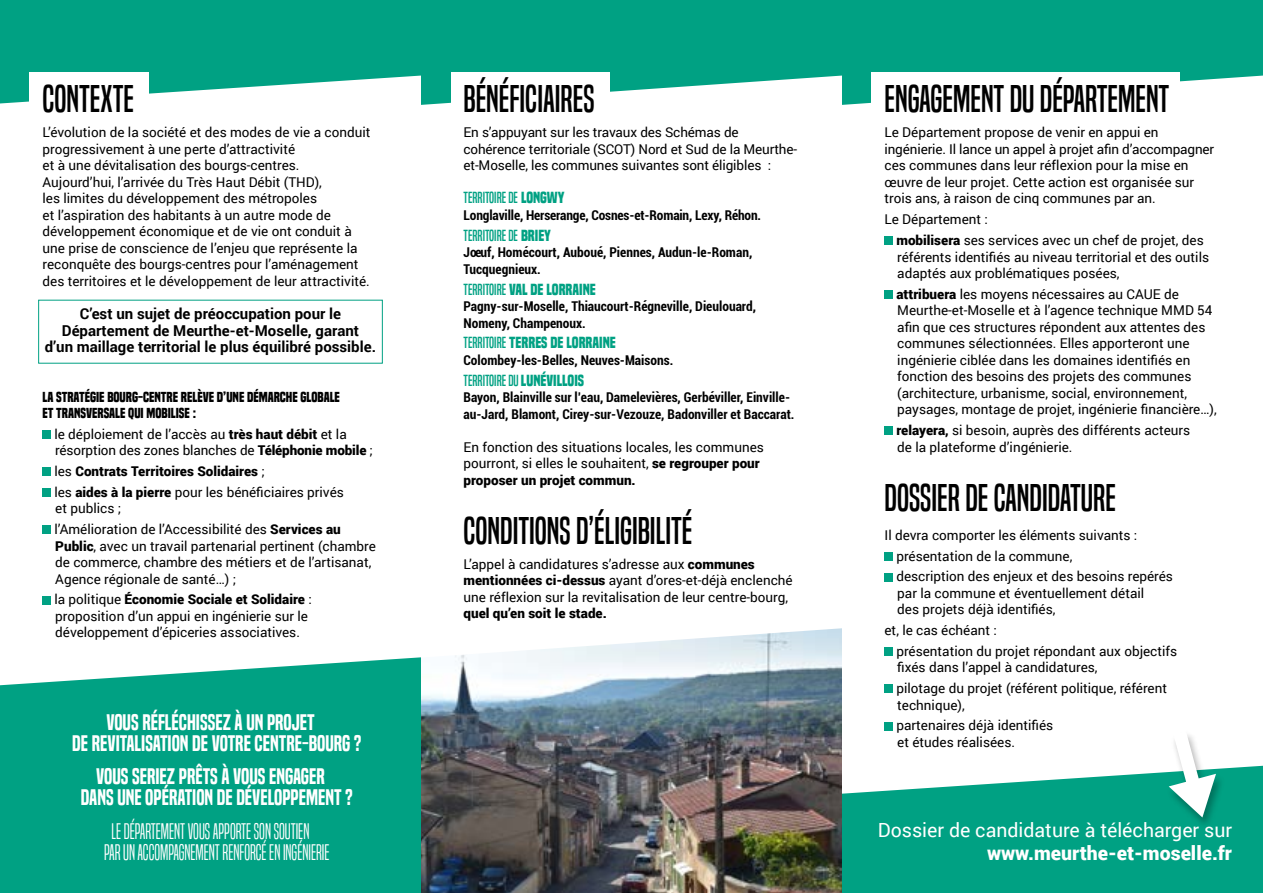
<style>
.page{position:relative;width:1263px;height:893px;background:#fff}
.page>*{position:absolute;margin:0;border:0;box-sizing:border-box;transform-origin:0 0}
.t1{font:36px "Built Titling Rg";color:#000}
.t2{font:21px/21px "Built Titling Sb";color:#fff}
.t3{font:21px/21px "Built Titling Lt";color:#fff}
.t4{font:19.5px "Roboto";color:#fff}
.t5{font:900 19.5px "Roboto";color:#fff}
.t6{font:700 15px/16.5px "Roboto";color:#000;text-align:center}
.t7{font:15px "Built Titling Rg";color:#00a183}
.t8{font:700 15px "Built Titling Rg";color:#00a183}
.t9{font:13.5px/16.5px "Roboto";color:#000}
.t10{font:700 condensed 13.5px/16.5px "Roboto";color:#000}
.t11{font:900 13.5px/20.7px "Roboto";color:#000}
.t12{font:700 13.5px/16.5px "Built Titling Rg";color:#000}
.s1{font-weight:900}
.s2{font-weight:400}
.s3{font-weight:700}
</style>
<div class="page">
<div style="left:0;top:657px;width:421px;height:236px;background:#00a183"></div>
<div style="left:43px;top:430px;width:8px;height:9px;background:#00a183"></div>
<div style="left:43px;top:467px;width:8px;height:9px;background:#00a183"></div>
<div style="left:43px;top:488px;width:8px;height:9px;background:#00a183"></div>
<div style="left:43px;top:525px;width:8px;height:9px;background:#00a183"></div>
<div style="left:43px;top:596px;width:8px;height:8px;background:#00a183"></div>
<svg style="left:0;top:0;width:1263px;height:105px"></svg>
<div style="left:872px;top:72px;width:308px;height:47px;background:#fff"></div>
<div style="left:884px;top:236px;width:9px;height:9px;background:#00a183"></div>
<div style="left:884px;top:290px;width:9px;height:9px;background:#00a183"></div>
<div style="left:884px;top:426px;width:9px;height:9px;background:#00a183"></div>
<div style="left:884px;top:552px;width:9px;height:9px;background:#00a183"></div>
<div style="left:884px;top:573px;width:9px;height:8px;background:#00a183"></div>
<div style="left:884px;top:647px;width:9px;height:9px;background:#00a183"></div>
<div style="left:884px;top:685px;width:9px;height:8px;background:#00a183"></div>
<div style="left:884px;top:722px;width:9px;height:8px;background:#00a183"></div>
<img style="left:421px;top:628px;width:421px;height:265px">
<svg style="left:842px;top:766px;width:421px;height:127px;background:#1cab90"></svg>
<div style="left:1166px;top:730px;width:60px;height:100px;background:#000;opacity:.3"></div>
<svg style="left:1169px;top:731px;width:47px;height:86px"></svg>
<h1 class="t1" style="left:43px;top:78px;width:93px">CONTEXTE</h1>
<p class="t9" style="left:43px;top:124px;width:329px">L’évolution de la société et des modes de vie a conduit progressivement à une perte d’attractivité<br>et à une dévitalisation des bourgs-centres.<br>Aujourd’hui, l’arrivée du Très Haut Débit (THD),<br>les limites du développement des métropoles<br>et l’aspiration des habitants à un autre mode de développement économique et de vie ont conduit à une prise de conscience de l’enjeu que représente la reconquête des bourgs-centres pour l’aménagement des territoires et le développement de leur attractivité.</p>
<p class="t6" style="left:45px;top:305px;width:333px">C’est un sujet de préoccupation pour le<br>Département de Meurthe-et-Moselle, garant<br>d’un maillage territorial le plus équilibré possible.</p>
<p class="t12" style="left:43px;top:388px;width:299px">LA STRATÉGIE BOURG-CENTRE RELÈVE D’UNE DÉMARCHE GLOBALE<br>ET TRANSVERSALE QUI MOBILISE :</p>
<p class="t9" style="left:54px;top:425px;width:320px">le déploiement de l’accès au <span class="s1">très haut débit</span> et la résorption des zones blanches de <span class="s1">Téléphonie mobile</span> ;</p>
<p class="t11" style="left:54px;top:460px;width:291px"><span class="s2">les</span> Contrats Territoires Solidaires <span class="s2">;<br>les</span> aides à la pierre <span class="s2">pour les bénéficiaires privés</span></p>
<p class="t9" style="left:54px;top:498px;width:288px;line-height:20.7px">et publics ;<br>l’Amélioration de l’Accessibilité des <span class="s1">Services au</span></p>
<p class="t9" style="left:55px;top:537px;width:322px"><span class="s1">Public</span>, avec un travail partenarial pertinent (chambre de commerce, chambre des métiers et de l’artisanat,<br>Agence régionale de santé…) ;</p>
<p class="t9" style="left:54px;top:591px;width:259px">la politique <span class="s1">Économie Sociale et Solidaire</span> : proposition d’un appui en ingénierie sur le développement d’épiceries associatives.</p>
<h2 class="t2" style="left:72px;top:711px;width:291px;text-indent:34px">VOUS RÉFLÉCHISSEZ À UN PROJET<br>DE REVITALISATION DE VOTRE CENTRE-BOURG ?</h2>
<h2 class="t2" style="left:81px;top:766px;width:273px;text-indent:15px">VOUS SERIEZ PRÊTS À VOUS ENGAGER<br>DANS UNE OPÉRATION DE DÉVELOPPEMENT ?</h2>
<h2 class="t3" style="left:104px;top:821px;width:227px;text-indent:7px">LE DÉPARTEMENT VOUS APPORTE SON SOUTIEN<br>PAR UN ACCOMPAGNEMENT RENFORCÉ EN INGÉNIERIE</h2>
<h1 class="t1" style="left:463px;top:78px;width:133px">BÉNÉFICIAIRES</h1>
<p class="t9" style="left:463px;top:124px;width:335px">En s’appuyant sur les travaux des Schémas de cohérence territoriale (SCOT) Nord et Sud de la Meurthe&shy;et-Moselle, les communes suivantes sont éligibles :</p>
<p class="t7" style="left:463px;top:189px;width:103px">TERRITOIRE DE <span class="s3">LONGWY</span></p>
<p class="t10" style="left:463px;top:206px;width:299px">Longlaville, Herserange, Cosnes-et-Romain, Lexy, Réhon.</p>
<p class="t7" style="left:463px;top:226px;width:89px">TERRITOIRE DE <span class="s3">BRIEY</span></p>
<p class="t10" style="left:463px;top:244px;width:290px">Jœuf, Homécourt, Auboué, Piennes, Audun-le-Roman,<br>Tucquegnieux.</p>
<p class="t8" style="left:463px;top:280px;width:134px"><span class="s2">TERRITOIRE</span> VAL DE LORRAINE</p>
<p class="t10" style="left:463px;top:297px;width:294px">Pagny-sur-Moselle, Thiaucourt-Régneville, Dieulouard,<br>Nomeny, Champenoux.</p>
<p class="t8" style="left:463px;top:334px;width:154px"><span class="s2">TERRITOIRE</span> TERRES DE LORRAINE</p>
<p class="t10" style="left:463px;top:351px;width:211px">Colombey-les-Belles, Neuves-Maisons.</p>
<p class="t7" style="left:463px;top:371px;width:122px">TERRITOIRE DU <span class="s3">LUNÉVILLOIS</span></p>
<p class="t10" style="left:463px;top:388px;width:332px">Bayon, Blainville sur l’eau, Damelevières, Gerbéviller, Einville&shy;au-Jard, Blamont, Cirey-sur-Vezouze, Badonviller et Baccarat.</p>
<p class="t9" style="left:463px;top:438px;width:302px">En fonction des situations locales, les communes pourront, si elles le souhaitent, <span class="s1">se regrouper pour proposer un projet commun.</span></p>
<h1 class="t1" style="left:463px;top:509px;width:230px">CONDITIONS D’ÉLIGIBILITÉ</h1>
<p class="t9" style="left:463px;top:555px;width:331px">L’appel à candidatures s’adresse aux <span class="s1">communes mentionnées ci-dessus</span> ayant d’ores-et-déjà enclenché une réflexion sur la revitalisation de leur centre-bourg,</p>
<p class="t11" style="left:463px;top:602px;width:145px">quel qu’en soit le stade.</p>
<h1 class="t1" style="left:884px;top:78px;width:286px">ENGAGEMENT DU DÉPARTEMENT</h1>
<p class="t9" style="left:884px;top:124px;width:331px">Le Département propose de venir en appui en ingénierie. Il lance un appel à projet afin d’accompagner ces communes dans leur réflexion pour la mise en œuvre de leur projet. Cette action est organisée sur trois ans, à raison de cinq communes par an.</p>
<p class="t9" style="left:896px;top:209px;width:309px;line-height:20.7px;text-indent:-12px">Le Département :<br><span class="s1">mobilisera</span> ses services avec un chef de projet, des</p>
<p class="t9" style="left:897px;top:248px;width:313px">référents identifiés au niveau territorial et des outils adaptés aux problématiques posées,</p>
<p class="t9" style="left:896px;top:285px;width:322px"><span class="s1">attribuera</span> les moyens nécessaires au CAUE de Meurthe-et-Moselle et à l’agence technique MMD 54 afin que ces structures répondent aux attentes des communes sélectionnées. Elles apporteront une ingénierie ciblée dans les domaines identifiés en fonction des besoins des projets des communes (architecture, urbanisme, social, environnement, paysages, montage de projet, ingénierie financière…),</p>
<p class="t9" style="left:896px;top:421px;width:295px"><span class="s1">relayera,</span> si besoin, auprès des différents acteurs de la plateforme d’ingénierie.</p>
<h1 class="t1" style="left:884px;top:476px;width:233px">DOSSIER DE CANDIDATURE</h1>
<p class="t9" style="left:896px;top:524px;width:278px;line-height:20.7px;text-indent:-12px">Il devra comporter les éléments suivants : présentation de la commune,<br>description des enjeux et des besoins repérés</p>
<p class="t9" style="left:897px;top:584px;width:249px">par la commune et éventuellement détail des projets déjà identifiés,</p>
<p class="t9" style="left:896px;top:619px;width:282px;line-height:20.7px;text-indent:-12px">et, le cas échéant :<br>présentation du projet répondant aux objectifs</p>
<p class="t9" style="left:896px;top:657px;width:272px;line-height:20.7px">fixés dans l’appel à candidatures,<br>pilotage du projet (référent politique, référent</p>
<p class="t9" style="left:896px;top:694px;width:158px;line-height:20.7px">technique),<br>partenaires déjà identifiés</p>
<p class="t9" style="left:897px;top:733px;width:119px">et études réalisées.</p>
<h3 class="t4" style="left:878px;top:816px;width:356px">Dossier de candidature à télécharger sur</h3>
<h3 class="t5" style="left:987px;top:840px;width:247px">www.meurthe-et-moselle.fr</h3>
</div>
